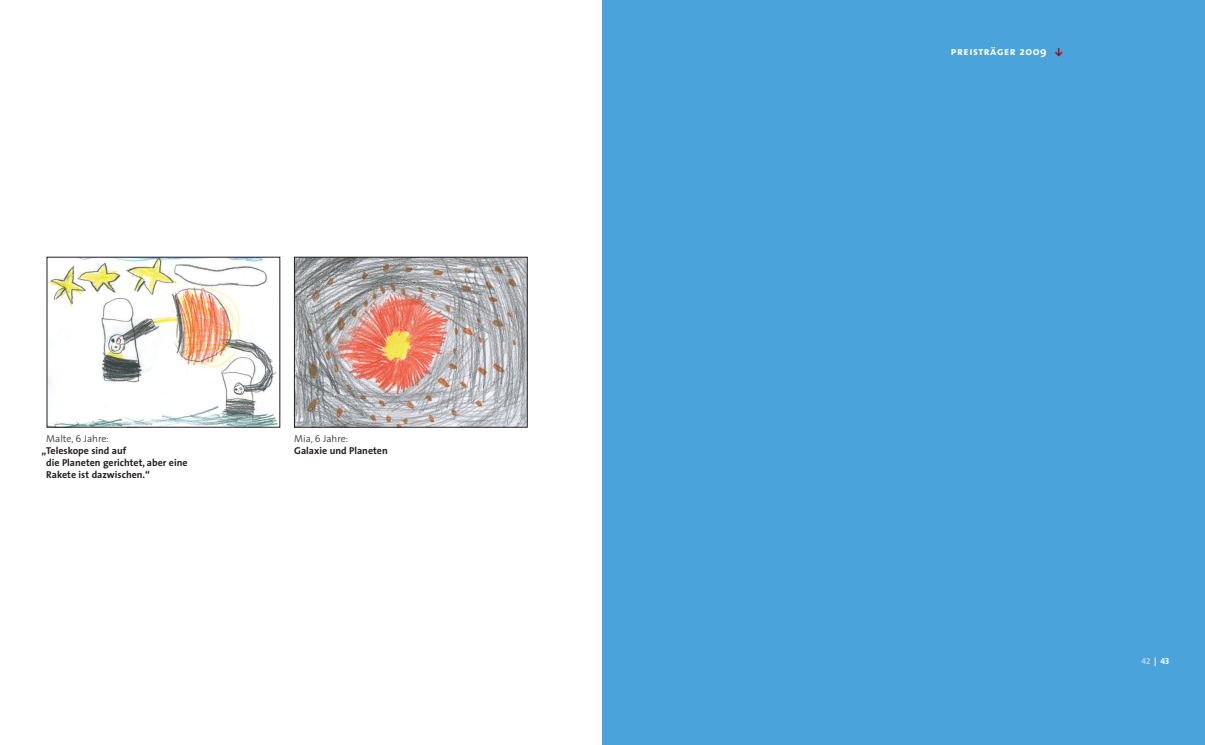
<style>
.page{position:relative;width:1205px;height:745px;background:#fff}
.page>*{position:absolute;margin:0;border:0;box-sizing:border-box;transform-origin:0 0}
.t1{font:11.25px "The Sans Bold Caps";letter-spacing:.045em;color:#fff}
.t2{font:700 10px/12px "The Sans";color:#231f20}
.t3{font:300 10px "The Sans";color:#231f20}
.t4{font:8.75px "The Sans Bold Caps";color:#fff}
.s1{font-family:"The Sans";font-weight:700}
.s2{font-family:"The Sans Black Expert";font-size:8.75px;color:#a70a12}
.s3{color:#b7d3ee}
</style>
<div class="page">
<div style="left:602px;top:0;width:603px;height:744px;background:#4aa3da"></div>
<img style="left:49px;top:259px;width:229px;height:166px">
<img style="left:296px;top:259px;width:229px;height:166px">
<div style="left:294px;top:257px;width:233px;height:170px;border:1px solid #231f20"></div>
<p class="t3" style="left:46px;top:434px;width:64px">Malte, 6 Jahre:</p>
<p class="t2" style="left:46px;top:445px;width:143px;text-indent:-5px">„Teleskope sind auf<br>die Planeten gerichtet, aber eine<br>Rakete ist dazwischen.“</p>
<p class="t3" style="left:294px;top:434px;width:55px">Mia, 6 Jahre:</p>
<p class="t2" style="left:294px;top:445px;width:95px">Galaxie und Planeten</p>
<p class="t1" style="left:951px;top:47px;width:114px">preisträger <span class="s1">2009</span> <span class="s2">[</span></p>
<p class="t4" style="left:1141px;top:657px;width:29px"><span class="s3">42</span> | 43</p>
</div>
